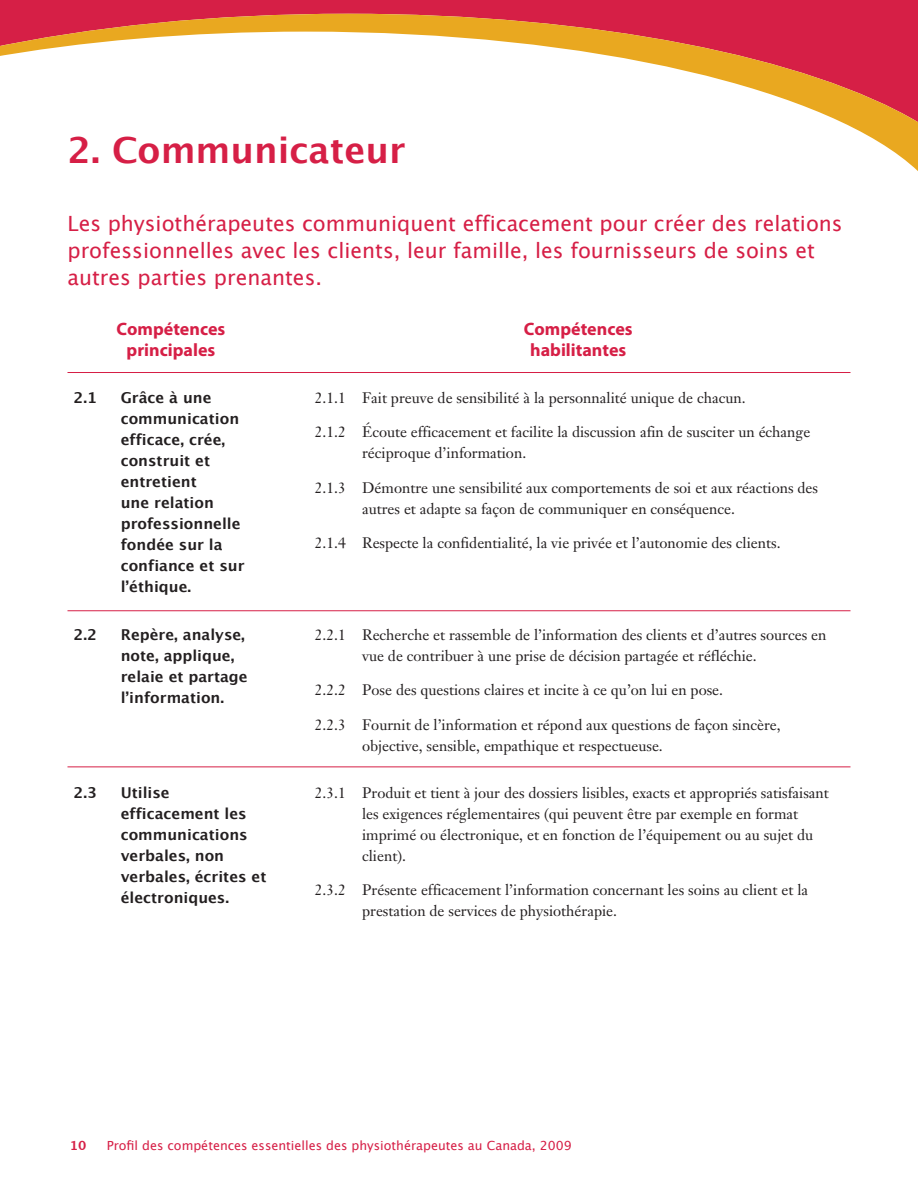
<style>
.page{position:relative;width:918px;height:1188px;background:#fff}
.page>*{position:absolute;margin:0;border:0;box-sizing:border-box;transform-origin:0 0}
.t1{font:700 36px "Lucida Grande";color:#d61f46}
.t2{font:21px/27px "Lucida Grande";color:#d61f46}
.t3{font:700 18px/21px "Myriad Pro";color:#d61f46;text-align:center}
.t4{font:15px/21px "Janson Text";color:#231f20}
.t5{font:700 15px/21px "Lucida Grande";color:#231f20}
.t6{font:12.6px "Lucida Grande";color:#d61f46}
.t7{font:700 12.6px "Lucida Grande";color:#d61f46}
</style>
<div class="page">
<div style="left:0;top:0;width:917px;height:14px;background:#d61f46"></div>
<svg style="left:0;top:14px;width:918px;height:157px"></svg>
<svg style="left:917px;top:0;width:1px;height:122px"></svg>
<hr style="left:68px;top:372px;width:782px;height:1px;background:#d61f46">
<hr style="left:68px;top:766px;width:782px;height:1px;background:#d61f46">
<hr style="left:68px;top:610px;width:782px;height:1px;background:#d61f46">
<h1 class="t1" style="left:68px;top:121px;width:340px">2. Communicateur</h1>
<h2 class="t2" style="left:68px;top:210px;width:777px">Les physiothérapeutes communiquent efficacement pour créer des relations professionnelles avec les clients, leur famille, les fournisseurs de soins et autres parties prenantes.</h2>
<p class="t3" style="left:117px;top:317px;width:110px">Compétences principales</p>
<p class="t3" style="left:524px;top:317px;width:110px">Compétences habilitantes</p>
<p class="t5" style="left:74px;top:387px;width:25px">2.1</p>
<p class="t5" style="left:121px;top:387px;width:125px">Grâce à une communication efficace, crée, construit et entretient<br>une relation professionnelle fondée sur la confiance et sur l’éthique.</p>
<p class="t4" style="left:315px;top:387px;width:432px">2.1.1 Fait preuve de sensibilité à la personnalité unique de chacun.</p>
<p class="t4" style="left:362px;top:422px;width:450px;text-indent:-47px">2.1.2 Écoute efficacement et facilite la discussion afin de susciter un échange réciproque d’information.</p>
<p class="t4" style="left:362px;top:477px;width:458px;text-indent:-47px">2.1.3 Démontre une sensibilité aux comportements de soi et aux réactions des autres et adapte sa façon de communiquer en conséquence.</p>
<p class="t4" style="left:315px;top:533px;width:467px">2.1.4 Respecte la confidentialité, la vie privée et l’autonomie des clients.</p>
<p class="t5" style="left:74px;top:624px;width:25px">2.2</p>
<p class="t5" style="left:121px;top:624px;width:128px">Repère, analyse, note, applique, relaie et partage l’information.</p>
<p class="t4" style="left:362px;top:624px;width:466px;text-indent:-47px">2.2.1 Recherche et rassemble de l’information des clients et d’autres sources en vue de contribuer à une prise de décision partagée et réfléchie.</p>
<p class="t4" style="left:315px;top:679px;width:410px">2.2.2 Pose des questions claires et incite à ce qu’on lui en pose.</p>
<p class="t4" style="left:362px;top:714px;width:420px;text-indent:-47px">2.2.3 Fournit de l’information et répond aux questions de façon sincère, objective, sensible, empathique et respectueuse.</p>
<p class="t5" style="left:74px;top:782px;width:25px">2.3</p>
<p class="t5" style="left:121px;top:782px;width:147px">Utilise efficacement les communications verbales, non verbales, écrites et électroniques.</p>
<p class="t4" style="left:362px;top:782px;width:468px;text-indent:-47px">2.3.1 Produit et tient à jour des dossiers lisibles, exacts et appropriés satisfaisant les exigences réglementaires (qui peuvent être par exemple en format imprimé ou électronique, et en fonction de l’équipement ou au sujet du client).</p>
<p class="t4" style="left:362px;top:880px;width:448px;text-indent:-47px">2.3.2 Présente efficacement l’information concernant les soins au client et la prestation de services de physiothérapie.</p>
<p class="t7" style="left:70px;top:1135px;width:18px">10</p>
<p class="t6" style="left:107px;top:1138px;width:466px">Profil des compétences essentielles des physiothérapeutes au Canada, 2009</p>
</div>
